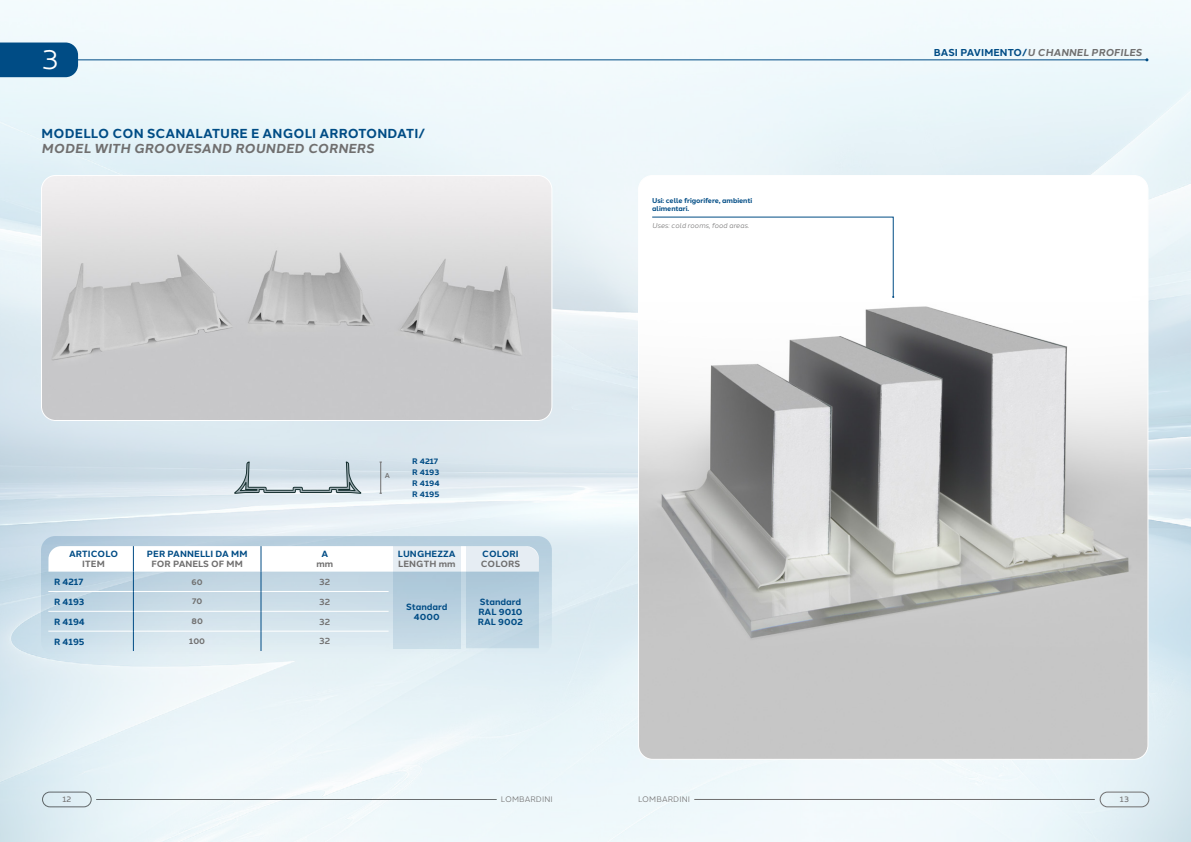
<style>
.page{position:relative;width:1191px;height:842px;background:#fff}
.page>*{position:absolute;margin:0;border:0;box-sizing:border-box;transform-origin:0 0}
.t1{font:27.5px "Halcom";color:#fff}
.t2{font:700 13px "Halcom";letter-spacing:.01em;color:#004c85}
.t3{font:italic 700 13px "Halcom";letter-spacing:.01em;color:#706f6f}
.t4{font:italic 700 10px "Halcom";letter-spacing:.01em;color:#706f6f}
.t5{font:700 9px/10px "Halcom";color:#004c85;text-align:center}
.t6{font:700 9px "Halcom";color:#706f6f}
.t7{font:500 9px "Halcom";color:#706f6f}
.t8{font:700 8px/11px "Halcom";color:#004c85}
.t9{font:8px "Halcom";letter-spacing:.01em;color:#706f6f}
.t10{font:700 8px "Halcom";color:#706f6f}
.t11{font:8px "Halcom";color:#706f6f}
.t12{font:700 7px/8.4px "Halcom";letter-spacing:-.01em;color:#004c85}
.t13{font:italic 7px "Halcom";letter-spacing:-.01em;color:#706f6f}
.t14{font:500 7px "Halcom";color:#706f6f}
.s1{font-style:normal;color:#004c85}
</style>
<div class="page">
<img style="left:0;top:0;width:1191px;height:842px">
<svg style="left:234px;top:448px;width:127px;height:64px;background:#cedae1"></svg>
<div style="left:0;top:43px;width:78px;height:34px;background:#004c85"></div>
<hr style="left:75px;top:59px;width:1072px;height:1px;background:#004c85">
<img style="left:41px;top:175px;width:511px;height:245px">
<div style="left:41px;top:175px;width:511px;height:246px;border:1px solid #fff;border-radius:14px"></div>
<div style="left:41px;top:536px;width:511px;height:120px;background:linear-gradient(to bottom,#afc9db,#d7e8f0);border-radius:14px"></div>
<svg style="left:48px;top:546px;width:491px;height:105px"></svg>
<hr style="left:380px;top:462px;width:1px;height:31px;background:#706f6f">
<img style="left:638px;top:175px;width:510px;height:584px">
<svg style="left:651px;top:217px;width:243px;height:81px"></svg>
<div style="left:42px;top:792px;width:49px;height:15px;border:1px solid #706f6f;border-radius:7px"></div>
<hr style="left:96px;top:799px;width:401px;height:1px;background:#706f6f">
<hr style="left:694px;top:799px;width:400px;height:1px;background:#706f6f">
<div style="left:1100px;top:792px;width:49px;height:15px;border:1px solid #706f6f;border-radius:7px"></div>
<h1 class="t1" style="left:42px;top:38px;width:19px">3</h1>
<p class="t4" style="left:933px;top:44px;width:210px"><span class="s1">BASI PAVIMENTO/</span>U CHANNEL PROFILES</p>
<h2 class="t2" style="left:42px;top:123px;width:385px">MODELLO CON SCANALATURE E ANGOLI ARROTONDATI/</h2>
<h2 class="t3" style="left:42px;top:138px;width:334px">MODEL WITH GROOVESAND ROUNDED CORNERS</h2>
<p class="t14" style="left:385px;top:470px;width:7px">A</p>
<p class="t8" style="left:412px;top:455px;width:29px">R 4217<br>R 4193<br>R 4194<br>R 4195</p>
<p class="t5" style="left:69px;top:548px;width:51px">ARTICOLO</p>
<p class="t6" style="left:82px;top:557px;width:24px">ITEM</p>
<p class="t5" style="left:147px;top:548px;width:102px">PER PANNELLI DA MM</p>
<p class="t6" style="left:151px;top:557px;width:93px">FOR PANELS OF MM</p>
<p class="t5" style="left:321px;top:548px;width:8px">A</p>
<p class="t6" style="left:316px;top:556px;width:18px">mm</p>
<p class="t5" style="left:398px;top:548px;width:59px">LUNGHEZZA</p>
<p class="t6" style="left:398px;top:556px;width:59px">LENGTH mm</p>
<p class="t5" style="left:482px;top:548px;width:38px">COLORI</p>
<p class="t6" style="left:481px;top:556px;width:41px">COLORS</p>
<p class="t5" style="left:54px;top:576px;width:31px">R 4217</p>
<p class="t10" style="left:192px;top:575px;width:13px">60</p>
<p class="t7" style="left:319px;top:574px;width:13px">32</p>
<p class="t5" style="left:54px;top:596px;width:32px">R 4193</p>
<p class="t10" style="left:192px;top:595px;width:12px">70</p>
<p class="t7" style="left:319px;top:594px;width:13px">32</p>
<p class="t5" style="left:54px;top:616px;width:32px">R 4194</p>
<p class="t10" style="left:191px;top:615px;width:13px">80</p>
<p class="t7" style="left:319px;top:614px;width:13px">32</p>
<p class="t5" style="left:54px;top:636px;width:32px">R 4195</p>
<p class="t10" style="left:189px;top:635px;width:17px">100</p>
<p class="t7" style="left:319px;top:634px;width:13px">32</p>
<p class="t5" style="left:406px;top:601px;width:43px">Standard<br>4000</p>
<p class="t5" style="left:478px;top:596px;width:47px;text-align:left">Standard<br>RAL 9010<br>RAL 9002</p>
<p class="t12" style="left:652px;top:196px;width:102px">Usi: celle frigorifere, ambienti alimentari.</p>
<p class="t13" style="left:652px;top:220px;width:98px">Uses: cold rooms, food areas.</p>
<p class="t11" style="left:62px;top:793px;width:10px">12</p>
<p class="t9" style="left:501px;top:793px;width:54px">LOMBARDINI</p>
<p class="t9" style="left:638px;top:793px;width:54px">LOMBARDINI</p>
<p class="t11" style="left:1120px;top:793px;width:11px">13</p>
</div>
